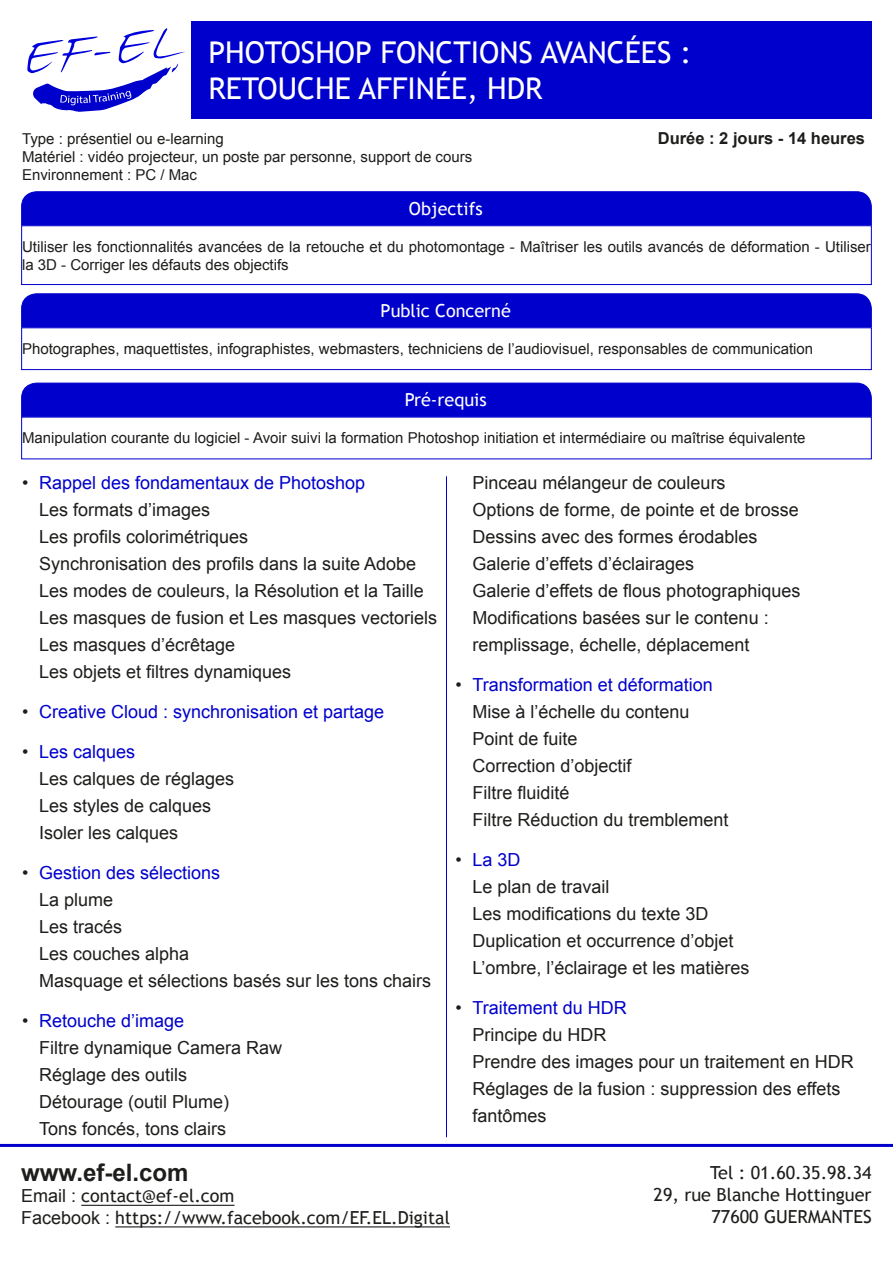
<style>
.page{position:relative;width:893px;height:1263px;background:#fff}
.page>*{position:absolute;margin:0;border:0;box-sizing:border-box;transform-origin:0 0}
.t1{font:30px/36px "Trebuchet MS";color:#fff}
.t2{font:700 24px "Arial";color:#1d1d1b}
.t3{font:18px/27px "Arial";color:#1d1d1b}
.t4{font:18px/21.6px "Trebuchet MS";color:#1d1d1b}
.t5{font:18px "Arial";color:#00c}
.t6{font:18px "Trebuchet MS";color:#fff}
.t7{font:700 16.5px "Arial";color:#1d1d1b}
.t8{font:15px/18px "Arial";color:#1d1d1b}
.s1{color:#00c}
.s2{color:#1d1d1b}
.s3{font-family:"Arial"}
</style>
<div class="page">
<hr style="left:0;top:1144px;width:893px;height:3px;background:#00c">
<hr style="left:81px;top:1205px;width:154px;height:1px;background:#1d1d1b">
<hr style="left:115px;top:1226px;width:335px;height:1px;background:#1d1d1b">
<div style="left:21px;top:191px;width:851px;height:34px;background:#00c"></div>
<hr style="left:446px;top:476px;width:1px;height:661px;background:#00c">
<div style="left:21px;top:293px;width:851px;height:34px;background:#00c"></div>
<svg style="left:21px;top:382px;width:851px;height:35px;background:#0505cd"></svg>
<svg style="left:27px;top:28px;width:158px;height:84px"></svg>
<div style="left:21px;top:327px;width:851px;height:43px;border:1px solid #00c"></div>
<div style="left:21px;top:225px;width:851px;height:60px;border:1px solid #00c"></div>
<div style="left:191px;top:21px;width:681px;height:98px;background:#00c"></div>
<h1 class="t1" style="left:208px;top:35px;width:485px">PHOTOSHOP FONCTIONS AVANCÉES :<br>RETOUCHE AFFINÉE, HDR</h1>
<p class="t8" style="left:22px;top:129px;width:203px">Type : présentiel ou e-learning</p>
<p class="t7" style="left:658px;top:127px;width:209px">Durée : 2 jours - 14 heures</p>
<p class="t8" style="left:22px;top:147px;width:452px">Matériel : vidéo projecteur, un poste par personne, support de cours<br>Environnement : PC / Mac</p>
<p class="t6" style="left:409px;top:198px;width:75px">Objectifs</p>
<p class="t8" style="left:22px;top:237px;width:850px">Utiliser les fonctionnalités avancées de la retouche et du photomontage - Maîtriser les outils avancés de déformation - Utiliser la 3D - Corriger les défauts des objectifs</p>
<p class="t6" style="left:381px;top:300px;width:132px">Public Concerné</p>
<p class="t8" style="left:22px;top:340px;width:793px">Photographes, maquettistes, infographistes, webmasters, techniciens de l’audiovisuel, responsables de communication</p>
<p class="t6" style="left:405px;top:389px;width:83px">Pré-requis</p>
<p class="t8" style="left:22px;top:429px;width:785px">Manipulation courante du logiciel - Avoir suivi la formation Photoshop initiation et intermédiaire ou maîtrise équivalente</p>
<p class="t3" style="left:39px;top:470px;width:400px;text-indent:-17px">• <span class="s1">Rappel des fondamentaux de Photoshop<br></span>Les formats d’images<br>Les profils colorimétriques<br>Synchronisation des profils dans la suite Adobe Les modes de couleurs, la Résolution et la Taille Les masques de fusion et Les masques vectoriels Les masques d’écrêtage<br>Les objets et filtres dynamiques</p>
<p class="t5" style="left:22px;top:700px;width:364px"><span class="s2">•</span> Creative Cloud : synchronisation et partage</p>
<p class="t3" style="left:39px;top:738px;width:197px;text-indent:-17px">• <span class="s1">Les calques<br></span>Les calques de réglages<br>Les styles de calques<br>Isoler les calques</p>
<p class="t3" style="left:39px;top:859px;width:394px;text-indent:-17px">• <span class="s1">Gestion des sélections<br></span>La plume<br>Les tracés<br>Les couches alpha<br>Masquage et sélections basés sur les tons chairs</p>
<p class="t3" style="left:39px;top:1007px;width:245px;text-indent:-17px">• <span class="s1">Retouche d’image<br></span>Filtre dynamique Camera Raw<br>Réglage des outils<br>Détourage (outil Plume)<br>Tons foncés, tons clairs</p>
<p class="t3" style="left:472px;top:470px;width:329px">Pinceau mélangeur de couleurs<br>Options de forme, de pointe et de brosse Dessins avec des formes érodables Galerie d’effets d’éclairages<br>Galerie d’effets de flous photographiques Modifications basées sur le contenu : remplissage, échelle, déplacement</p>
<p class="t3" style="left:472px;top:671px;width:258px;text-indent:-17px">• <span class="s1">Transformation et déformation<br></span>Mise à l’échelle du contenu<br>Point de fuite<br>Correction d’objectif<br>Filtre fluidité<br>Filtre Réduction du tremblement</p>
<p class="t3" style="left:472px;top:846px;width:279px;text-indent:-17px">• <span class="s1">La 3D<br></span>Le plan de travail<br>Les modifications du texte 3D<br>Duplication et occurrence d’objet<br>L’ombre, l’éclairage et les matières</p>
<p class="t3" style="left:472px;top:994px;width:383px;text-indent:-17px">• <span class="s1">Traitement du HDR<br></span>Principe du HDR<br>Prendre des images pour un traitement en HDR<br>Réglages de la fusion : suppression des effets fantômes</p>
<h2 class="t2" style="left:21px;top:1156px;width:169px">www.ef-el.com</h2>
<p class="t4" style="left:21px;top:1185px;width:430px"><span class="s3">Email :</span> contact@ef-el.com<br><span class="s3">Facebook :</span> https://www.facebook.com/EF.EL.Digital</p>
<p class="t4" style="left:654px;top:1162px;width:220px;text-align:right">Tel : 01.60.35.98.34<br>29, rue Blanche Hottinguer<br>77600 GUERMANTES</p>
</div>
